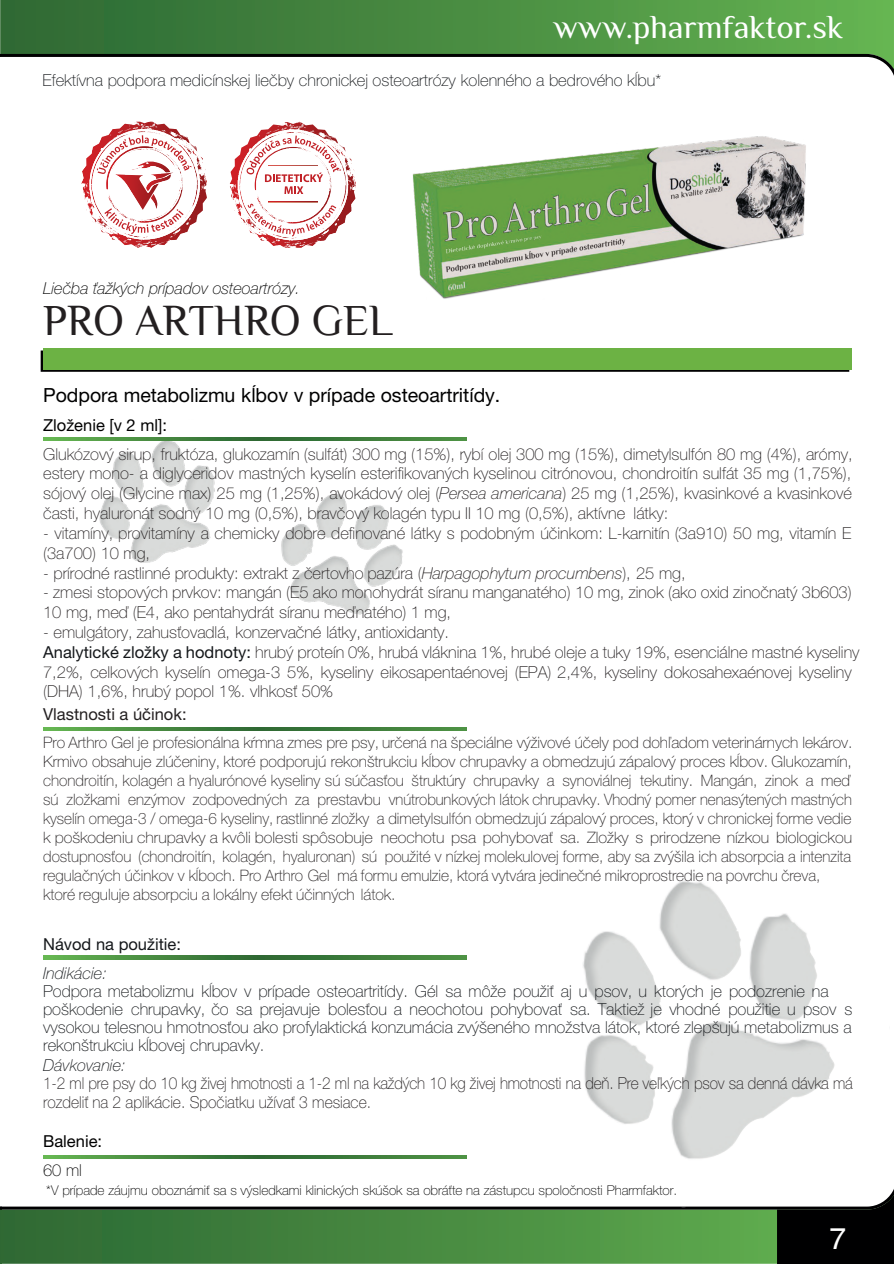
<style>
.page{position:relative;width:894px;height:1264px;background:#fff}
.page>*{position:absolute;margin:0;border:0;box-sizing:border-box;transform-origin:0 0}
.t1{font:43.5px "Philosopher";color:#231f20}
.t2{font:32.85px "Philosopher";color:#fff}
.t3{font:30px "Helvetica CE";color:#fff}
.t4{font:19.5px "Helvetica Neue CE";color:#000001}
.t5{font:16.5px/19.8px "Helvetica Neue CE Thin";color:#231f20}
.t6{font:16.5px/18px "Helvetica Neue CE Thin";color:#14171a}
.t7{font:16.5px/18.8px "Helvetica Neue CE Thin";color:#231f20;scale:.93 1}
.t8{font:italic 16.5px "Helvetica Neue CE Thin";color:#000001}
.t9{font:16.5px "Helvetica Neue CE";color:#000001}
.t10{font:italic 16.5px "Helvetica Neue CE Thin";color:#14171a}
.t11{font:16.5px "Helvetica Neue CE";color:#231f20}
.t12{font:16.5px "Helvetica Neue CE";color:#14171a}
.t13{font:16.5px "Helvetica Neue CE Thin";color:#000001}
.t14{font:15.75px/18.9px "Helvetica Neue CE Thin";color:#231f20}
.t15{font:13.5px "Helvetica Neue CE Thin";color:#000001}
.s1{font-style:italic}
.s2{font-family:"Helvetica Neue CE";color:#14171a}
</style>
<div class="page">
<svg style="left:0;top:1155px;width:893px;height:108px"></svg>
<svg style="left:41px;top:350px;width:807px;height:22px;background:#344b28"></svg>
<div style="left:43px;top:348px;width:808px;height:21px;background:#6cb244"></div>
<img style="left:281px;top:494px;width:122px;height:121px">
<img style="left:509px;top:881px;width:380px;height:326px">
<img style="left:75px;top:440px;width:163px;height:123px">
<svg style="left:0;top:0;width:893px;height:54px;background:#488c41"></svg>
<svg style="left:0;top:54px;width:893px;height:20px"></svg>
<svg style="left:43px;top:727px;width:423px;height:3px"></svg>
<svg style="left:43px;top:437px;width:423px;height:3px"></svg>
<svg style="left:43px;top:955px;width:423px;height:3px"></svg>
<svg style="left:43px;top:1155px;width:423px;height:3px"></svg>
<img style="left:81px;top:122px;width:69px;height:78px">
<img style="left:119px;top:240px;width:53px;height:8px">
<svg style="left:86px;top:131px;width:121px;height:109px"></svg>
<img style="left:229px;top:122px;width:59px;height:62px">
<img style="left:268px;top:241px;width:50px;height:7px">
<svg style="left:230px;top:132px;width:125px;height:109px"></svg>
<img style="left:412px;top:136px;width:394px;height:163px">
<img style="left:445px;top:236px;width:96px;height:18px">
<img style="left:446px;top:239px;width:178px;height:34px">
<img style="left:670px;top:186px;width:52px;height:13px">
<h2 class="t2" style="left:553px;top:8px;width:291px">www.pharmfaktor.sk</h2>
<p class="t6" style="left:43px;top:73px;width:620px">Efektívna podpora medicínskej liečby chronickej osteoartrózy kolenného a bedrového kĺbu*</p>
<p class="t8" style="left:43px;top:282px;width:258px">Liečba ťažkých prípadov osteoartrózy.</p>
<h1 class="t1" style="left:43px;top:296px;width:351px">PRO ARTHRO GEL</h1>
<p class="t4" style="left:43px;top:387px;width:458px">Podpora metabolizmu kĺbov v prípade osteoartritídy.</p>
<p class="t9" style="left:43px;top:419px;width:125px">Zloženie [v 2 ml]:</p>
<p class="t5" style="left:43px;top:445px;width:810px;text-align:justify">Glukózový sirup, fruktóza, glukozamín (sulfát) 300 mg (15%), rybí olej 300 mg (15%), dimetylsulfón 80 mg (4%), arómy, estery mono- a diglyceridov mastných kyselín esterifikovaných kyselinou citrónovou, chondroitín sulfát 35 mg (1,75%), sójový olej (Glycine max) 25 mg (1,25%), avokádový olej (<span class="s1">Persea americana</span>) 25 mg (1,25%), kvasinkové a kvasinkové časti, hyaluronát sodný 10 mg (0,5%), bravčový kolagén typu II 10 mg (0,5%), aktívne látky:</p>
<p class="t5" style="left:43px;top:524px;width:809px">- vitamíny, provitamíny a chemicky dobre definované látky s podobným účinkom: L-karnitín (3a910) 50 mg, vitamín E (3a700) 10 mg,</p>
<p class="t5" style="left:43px;top:564px;width:643px">- prírodné rastlinné produkty: extrakt z čertovho pazúra (<span class="s1">Harpagophytum procumbens</span>), 25 mg,</p>
<p class="t5" style="left:43px;top:584px;width:809px">- zmesi stopových prvkov: mangán (E5 ako monohydrát síranu manganatého) 10 mg, zinok (ako oxid zinočnatý 3b603)<br>10 mg, meď (E4, ako pentahydrát síranu meďnatého) 1 mg,</p>
<p class="t5" style="left:43px;top:623px;width:817px">- emulgátory, zahusťovadlá, konzervačné látky, antioxidanty.<br><span class="s2">Analytické zložky a hodnoty:</span> hrubý proteín 0%, hrubá vláknina 1%, hrubé oleje a tuky 19%, esenciálne mastné kyseliny 7,2%, celkových kyselín omega-3 5%, kyseliny eikosapentaénovej (EPA) 2,4%, kyseliny dokosahexaénovej kyseliny (DHA) 1,6%, hrubý popol 1%. vlhkosť 50%</p>
<p class="t11" style="left:43px;top:708px;width:145px">Vlastnosti a účinok:</p>
<p class="t14" style="left:43px;top:734px;width:810px">Pro Arthro Gel je profesionálna kŕmna zmes pre psy, určená na špeciálne výživové účely pod dohľadom veterinárnych lekárov.<br>Krmivo obsahuje zlúčeniny, ktoré podporujú rekonštrukciu kĺbov chrupavky a obmedzujú zápalový proces kĺbov. Glukozamín, chondroitín, kolagén a hyalurónové kyseliny sú súčasťou štruktúry chrupavky a synoviálnej tekutiny. Mangán, zinok a meď sú zložkami enzýmov zodpovedných za prestavbu vnútrobunkových látok chrupavky. Vhodný pomer nenasýtených mastných kyselín omega-3 / omega-6 kyseliny, rastlinné zložky a dimetylsulfón obmedzujú zápalový proces, ktorý v chronickej forme vedie k poškodeniu chrupavky a kvôli bolesti spôsobuje neochotu psa pohybovať sa. Zložky s prirodzene nízkou biologickou dostupnosťou (chondroitín, kolagén, hyaluronan) sú použité v nízkej molekulovej forme, aby sa zvýšila ich absorpcia a intenzita regulačných účinkov v kĺboch. Pro Arthro Gel má formu emulzie, ktorá vytvára jedinečné mikroprostredie na povrchu čreva, ktoré reguluje absorpciu a lokálny efekt účinných látok.</p>
<p class="t12" style="left:43px;top:938px;width:139px">Návod na použitie:</p>
<p class="t10" style="left:43px;top:966px;width:65px">Indikácie:</p>
<p class="t6" style="left:43px;top:983px;width:810px">Podpora metabolizmu kĺbov v prípade osteoartritídy. Gél sa môže použiť aj u psov, u ktorých je podozrenie na poškodenie chrupavky, čo sa prejavuje bolesťou a neochotou pohybovať sa. Taktiež je vhodné použitie u psov s vysokou telesnou hmotnosťou ako profylaktická konzumácia zvýšeného množstva látok, ktoré zlepšujú metabolizmus a rekonštrukciu kĺbovej chrupavky.</p>
<p class="t10" style="left:43px;top:1058px;width:84px">Dávkovanie:</p>
<p class="t7" style="left:43px;top:1074px;width:871px">1-2 ml pre psy do 10 kg živej hmotnosti a 1-2 ml na každých 10 kg živej hmotnosti na deň. Pre veľkých psov sa denná dávka má rozdeliť na 2 aplikácie. Spočiatku užívať 3 mesiace.</p>
<p class="t9" style="left:43px;top:1134px;width:60px">Balenie:</p>
<p class="t13" style="left:43px;top:1163px;width:40px">60 ml</p>
<p class="t15" style="left:46px;top:1185px;width:632px">*V prípade záujmu oboznámiť sa s výsledkami klinických skúšok sa obráťte na zástupcu spoločnosti Pharmfaktor.</p>
<h3 class="t3" style="left:829px;top:1227px;width:18px">7</h3>
</div>
